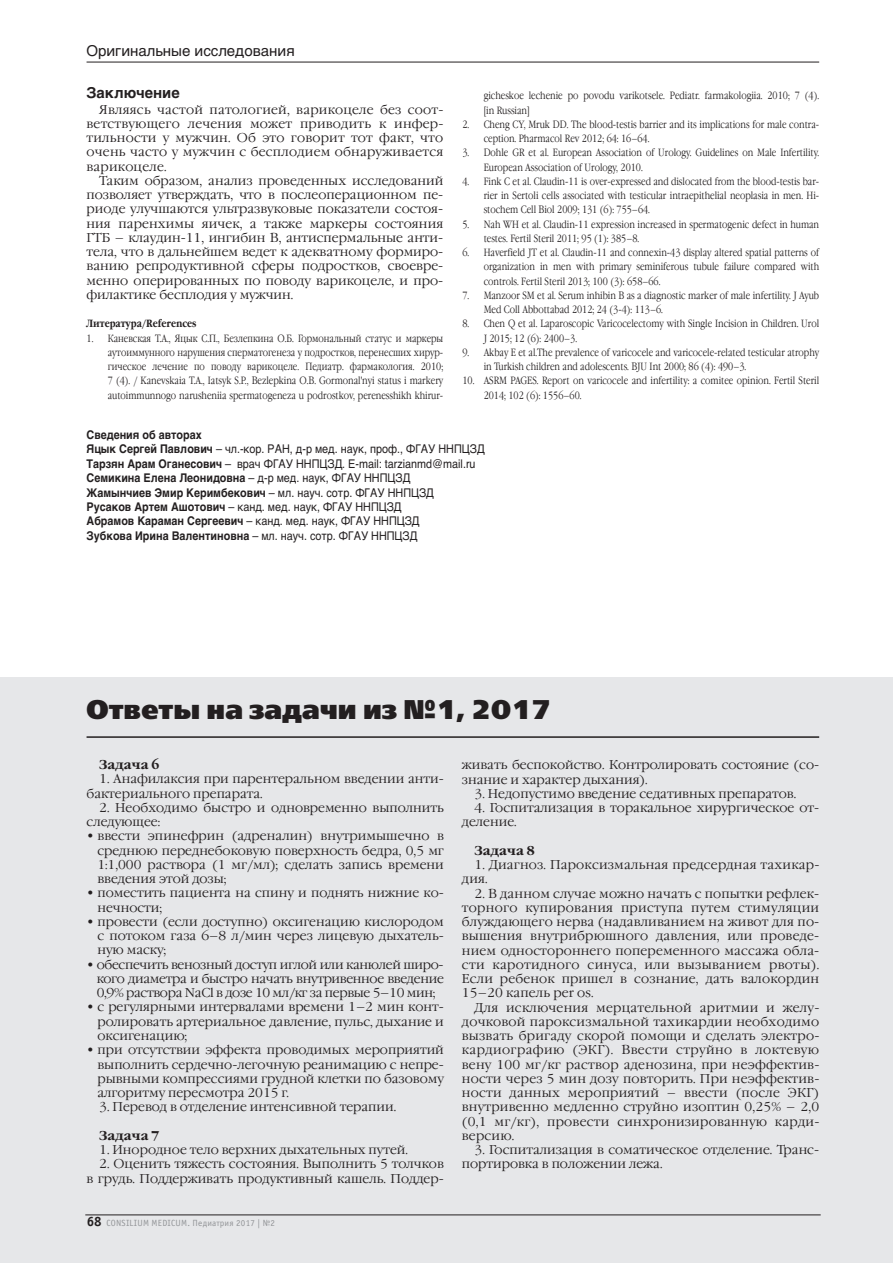
<style>
.page{position:relative;width:893px;height:1263px;background:#fff}
.page>*{position:absolute;margin:0;border:0;box-sizing:border-box;transform-origin:0 0}
.t1{font:27px "Free Set Black C";color:#231f20}
.t2{font:15px "Helvetica";color:#231f20}
.t3{font:700 15px "Helvetica";color:#231f20}
.t4{font:300 12.75px/14.2px "Garamond C";color:#231f20;text-align:justify}
.t5{font:300 12.75px/14.2px "Garamond C";letter-spacing:.02em;color:#231f20}
.t6{font:700 12.75px "Garamond C";color:#231f20}
.t7{font:12px/14.4px "Helvetica";color:#231f20;scale:.9 1}
.t8{font:300 10.5px/14.2px "Garamond Narrow C";color:#231f20}
.t9{font:700 10.5px "Garamond Narrow C";color:#231f20}
.t10{font:9px "Officina Sans C";letter-spacing:.025em;color:#939598}
.s1{font-weight:700}
.s2{font-weight:700;font-size:13.5px;color:#231f20}
</style>
<div class="page">
<div style="left:0;top:677px;width:893px;height:586px;background:#e6e7e9"></div>
<hr style="left:85px;top:1214px;width:736px;height:1px;background:#231f20">
<hr style="left:87px;top:62px;width:732px;height:1px;background:#231f20">
<hr style="left:87px;top:736px;width:732px;height:2px;background:#231f20">
<p class="t2" style="left:87px;top:42px;width:210px">Оригинальные исследования</p>
<p class="t3" style="left:87px;top:84px;width:95px">заключение</p>
<p class="t4" style="left:87px;top:102px;width:358px;text-indent:13px">Являясь частой патологией, варикоцеле без соот&shy;ветствующего лечения может приводить к инфер&shy;тильности у мужчин. Об это говорит тот факт, что очень часто у мужчин с бесплодием обнаруживается варикоцеле.</p>
<p class="t4" style="left:87px;top:173px;width:358px;text-indent:13px">Таким образом, анализ проведенных исследований позволяет утверждать, что в послеоперационном пе&shy;риоде улучшаются ультразвуковые показатели состоя&shy;ния паренхимы яичек, а также маркеры состояния ГТБ – клаудин-11, ингибин В, антиспермальные анти&shy;тела, что в дальнейшем ведет к адекватному формиро&shy;ванию репродуктивной сферы подростков, своевре&shy;менно оперированных по поводу варикоцеле, и про&shy;филактике бесплодия у мужчин.</p>
<p class="t9" style="left:87px;top:318px;width:112px">Литература/References</p>
<p class="t8" style="left:108px;top:331px;width:337px;text-align:justify;text-indent:-21px">1. Каневская Т.А., Яцык С.П., Безлепкина О.Б. Гормональный статус и маркеры аутоиммунного нарушения сперматогенеза у подростков, перенесших хирур&shy;гическое лечение по поводу варикоцеле. Педиатр. фармакология. 2010; 7 (4). / Kanevskaia T.A., Iatsyk S.P., Bezlepkina O.B. Gormonal'nyi status i markery autoimmunnogo narusheniia spermatogeneza u podrostkov, perenesshikh khirur-</p>
<p class="t8" style="left:484px;top:89px;width:337px">gicheskoe lechenie po povodu varikotsele. Pediatr. farmakologiia. 2010; 7 (4). [in Russian]</p>
<p class="t8" style="left:484px;top:117px;width:337px;text-indent:-21px">2. Cheng CY, Mruk DD. The blood-testis barrier and its implications for male contra&shy;ception. Pharmacol Rev 2012; 64: 16–64.</p>
<p class="t8" style="left:484px;top:146px;width:337px;text-indent:-21px">3. Dohle GR et al. European Association of Urology. Guidelines on Male Infertility.<br>European Association of Urology, 2010.</p>
<p class="t8" style="left:484px;top:174px;width:337px;text-align:justify;text-indent:-21px">4. Fink C et al. Claudin-11 is over-expressed and dislocated from the blood-testis bar&shy;rier in Sertoli cells associated with testicular intraepithelial neoplasia in men. Hi&shy;stochem Cell Biol 2009; 131 (6): 755–64.</p>
<p class="t8" style="left:484px;top:217px;width:337px;text-indent:-21px">5. Nah WH et al. Claudin-11 expression increased in spermatogenic defect in human testes. Fertil Steril 2011; 95 (1): 385–8.</p>
<p class="t8" style="left:484px;top:245px;width:337px;text-align:justify;text-indent:-21px">6. Haverfield JT et al. Claudin-11 and connexin-43 display altered spatial patterns of organization in men with primary seminiferous tubule failure compared with controls. Fertil Steril 2013; 100 (3): 658–66.</p>
<p class="t8" style="left:484px;top:288px;width:337px;text-indent:-21px">7. Manzoor SM et al. Serum inhibin B as a diagnostic marker of male infertility. J Ayub<br>Med Coll Abbottabad 2012; 24 (3-4): 113–6.</p>
<p class="t8" style="left:484px;top:317px;width:337px;text-indent:-21px">8. Chen Q et al. Laparoscopic Varicocelectomy with Single Incision in Children. Urol<br>J 2015; 12 (6): 2400–3.</p>
<p class="t8" style="left:484px;top:345px;width:337px;text-indent:-21px">9. Akbay E et al.The prevalence of varicocele and varicocele-related testicular atrophy in Turkish children and adolescents. BJU Int 2000; 86 (4): 490–3.</p>
<p class="t8" style="left:484px;top:374px;width:337px;text-indent:-21px">10. ASRM PAGES. Report on varicocele and infertility: a comitee opinion. Fertil Steril<br>2014; 102 (6): 1556–60.</p>
<p class="t7" style="left:87px;top:428px;width:444px"><span class="s1">Сведения об авторах<br>яцык Сергей павлович</span> – чл.-кор. РАН, д-р мед. наук, проф., ФГАУ ННПЦЗД <span class="s1">тарзян Арам оганесович</span> – врач ФГАУ ННПЦЗД. E-mail: tarzianmd@mail.ru <span class="s1">Семикина елена леонидовна</span> – д-р мед. наук, ФГАУ ННПЦЗД<br><span class="s1">Жамынчиев эмир керимбекович</span> – мл. науч. сотр. ФГАУ ННПЦЗД<br><span class="s1">русаков Артем Ашотович</span> – канд. мед. наук, ФГАУ ННПЦЗД<br><span class="s1">Абрамов караман Сергеевич</span> – канд. мед. наук, ФГАУ ННПЦЗД<br><span class="s1">зубкова ирина Валентиновна</span> – мл. науч. сотр. ФГАУ ННПЦЗД</p>
<h1 class="t1" style="left:87px;top:694px;width:466px">Ответы на задачи из №1, 2017</h1>
<p class="t6" style="left:99px;top:757px;width:62px">Задача 6</p>
<p class="t4" style="left:87px;top:772px;width:359px;text-indent:13px">1. Анафилаксия при парентеральном введении анти&shy;бактериального препарата.</p>
<p class="t4" style="left:87px;top:800px;width:359px;text-indent:13px">2. Необходимо быстро и одновременно выполнить следующее:</p>
<p class="t4" style="left:97px;top:829px;width:348px;text-indent:-11px"><span class="s1">•</span> ввести эпинефрин (адреналин) внутримышечно в среднюю переднебоковую поверхность бедра, 0,5 мг 1:1,000 раствора (1 мг/мл); сделать запись времени введения этой дозы;</p>
<p class="t4" style="left:97px;top:886px;width:348px;text-indent:-11px"><span class="s1">•</span> поместить пациента на спину и поднять нижние ко&shy;нечности;</p>
<p class="t4" style="left:97px;top:914px;width:348px;text-indent:-11px"><span class="s1">•</span> провести (если доступно) оксигенацию кислородом с потоком газа 6–8 л/мин через лицевую дыхатель&shy;ную маску;</p>
<p class="t4" style="left:97px;top:957px;width:349px;text-indent:-10px"><span class="s1">•</span> обеспечить венозный доступ иглой или канюлей широ&shy;кого диаметра и быстро начать внутривенное введение 0,9% раствора NaCl в дозе 10 мл/кг за первые 5–10 мин;</p>
<p class="t4" style="left:97px;top:1000px;width:348px;text-indent:-11px"><span class="s1">•</span> с регулярными интервалами времени 1–2 мин конт&shy;ролировать артериальное давление, пульс, дыхание и оксигенацию;</p>
<p class="t4" style="left:97px;top:1043px;width:348px;text-indent:-11px"><span class="s1">•</span> при отсутствии эффекта проводимых мероприятий выполнить сердечно-легочную реанимацию с непре&shy;рывными компрессиями грудной клетки по базовому алгоритму пересмотра 2015 г.</p>
<p class="t4" style="left:99px;top:1100px;width:298px">3. Перевод в отделение интенсивной терапии.</p>
<p class="t6" style="left:99px;top:1128px;width:62px">Задача 7</p>
<p class="t4" style="left:99px;top:1142px;width:310px">1. Инородное тело верхних дыхательных путей.</p>
<p class="t4" style="left:87px;top:1157px;width:359px;text-align:right">2. Оценить тяжесть состояния. Выполнить 5 толчков<br>в грудь. Поддерживать продуктивный кашель. Поддер-</p>
<p class="t10" style="left:87px;top:1218px;width:190px"><span class="s2">68</span> CONSILIUM MEDICUM. Педиатрия 2017 | №2</p>
<p class="t4" style="left:462px;top:758px;width:359px">живать беспокойство. Контролировать состояние (со&shy;знание и характер дыхания).</p>
<p class="t4" style="left:475px;top:786px;width:323px">3. Недопустимо введение седативных препаратов.</p>
<p class="t4" style="left:462px;top:800px;width:359px;text-indent:13px">4. Госпитализация в торакальное хирургическое от&shy;деление.</p>
<p class="t6" style="left:475px;top:843px;width:62px">Задача 8</p>
<p class="t5" style="left:462px;top:857px;width:359px;text-indent:13px">1. Диагноз. Пароксизмальная предсердная тахикар&shy;дия.</p>
<p class="t4" style="left:462px;top:886px;width:359px;text-indent:13px">2. В данном случае можно начать с попытки рефлек&shy;торного купирования приступа путем стимуляции блуждающего нерва (надавливанием на живот для по&shy;вышения внутрибрюшного давления, или проведе&shy;нием одностороннего попеременного массажа обла&shy;сти каротидного синуса, или вызыванием рвоты).<br>Если ребенок пришел в сознание, дать валокордин 15–20 капель per os.</p>
<p class="t4" style="left:462px;top:1000px;width:359px;text-indent:13px">Для исключения мерцательной аритмии и желу&shy;дочковой пароксизмальной тахикардии необходимо вызвать бригаду скорой помощи и сделать электро&shy;кардиографию (ЭКГ). Ввести струйно в локтевую вену 100 мг/кг раствор аденозина, при неэффектив&shy;ности через 5 мин дозу повторить. При неэффектив&shy;ности данных мероприятий – ввести (после ЭКГ) внутривенно медленно струйно изоптин 0,25% – 2,0 (0,1 мг/кг), провести синхронизированную карди&shy;версию.</p>
<p class="t4" style="left:462px;top:1142px;width:359px;text-indent:13px">3. Госпитализация в соматическое отделение. Транс&shy;портировка в положении лежа.</p>
</div>
